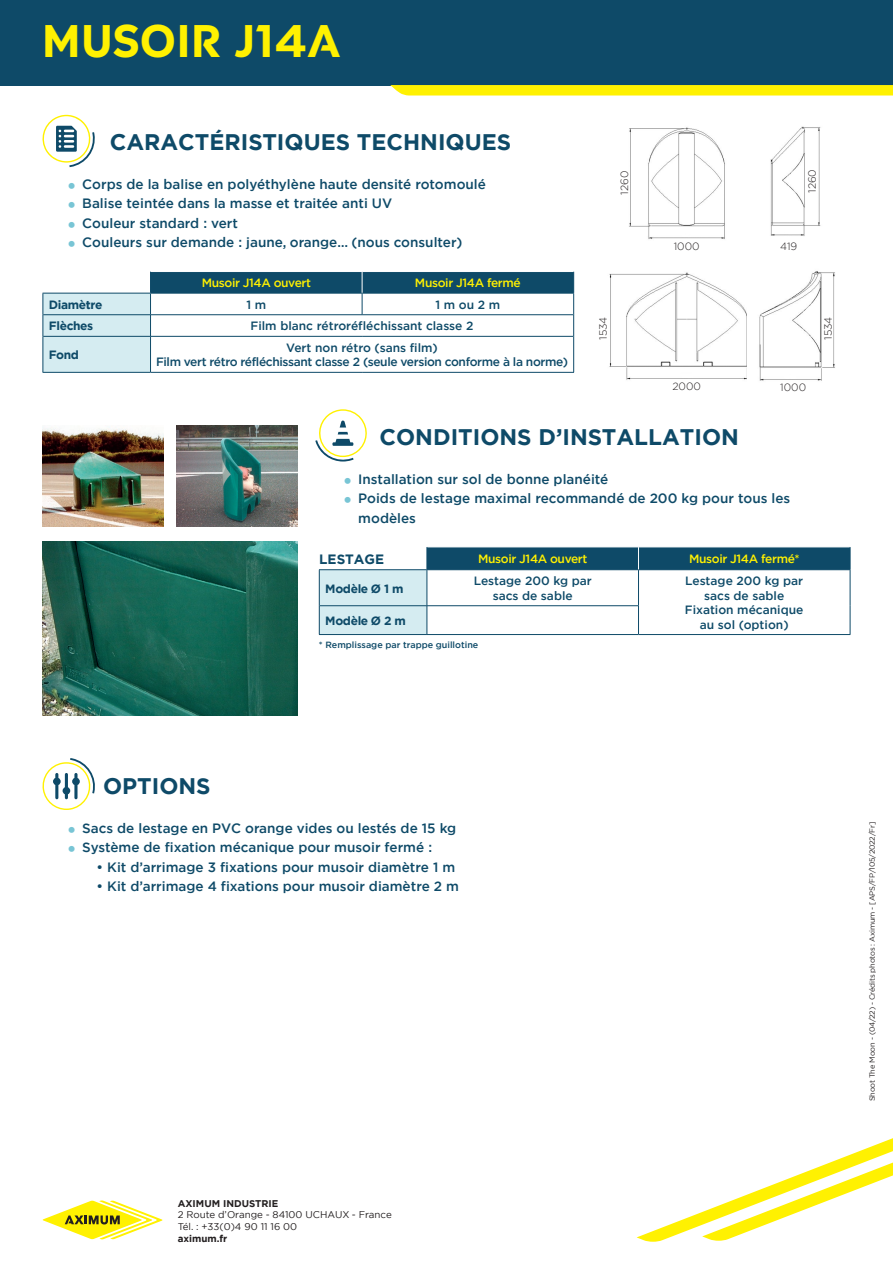
<style>
.page{position:relative;width:893px;height:1263px;background:#fff}
.page>*{position:absolute;margin:0;border:0;box-sizing:border-box;transform-origin:0 0}
.t1{font:700 45px "Colas";letter-spacing:.03em;color:#fff101}
.t2{font:700 22.5px "Gotham";color:#0e4a68}
.t3{font:500 13.5px/19.5px "Gotham";color:#0e4a68}
.t4{font:700 13.5px "Gotham";color:#0e4a68}
.t5{font:500 12px/14.4px "Gotham";color:#0e4a68;text-align:center}
.t6{font:500 12px/14.4px "Gotham";letter-spacing:-.03em;color:#0e4a68;text-align:center}
.t7{font:500 12px "Gotham";letter-spacing:-.03em;color:#fff101}
.t8{font:700 12px "Gotham";letter-spacing:-.03em;color:#0e4a68}
.t9{font:300 10.5px "Gotham";color:#231f20}
.t10{font:9.75px/11.7px "Gotham";color:#231f20}
.t11{font:700 9.75px "Gotham";color:#231f20}
.t12{font:500 9px "Gotham";color:#0e4a68}
.t13{font:7.5px "Gotham";letter-spacing:-.03em;color:#231f20}
</style>
<div class="page">
<hr style="left:43px;top:372px;width:108px;height:1px;background:#0e4a68">
<hr style="left:151px;top:372px;width:211px;height:1px;background:#0e4a68">
<hr style="left:362px;top:372px;width:212px;height:1px;background:#0e4a68">
<svg style="left:43px;top:271px;width:531px;height:101px"></svg>
<hr style="left:43px;top:293px;width:108px;height:1px;background:#0e4a68">
<hr style="left:319px;top:634px;width:108px;height:1px;background:#0e4a68">
<hr style="left:427px;top:634px;width:211px;height:1px;background:#0e4a68">
<hr style="left:638px;top:634px;width:212px;height:1px;background:#0e4a68">
<svg style="left:319px;top:547px;width:532px;height:87px"></svg>
<hr style="left:319px;top:569px;width:108px;height:1px;background:#0e4a68">
<svg style="left:43px;top:1200px;width:119px;height:39px"></svg>
<svg style="left:42px;top:758px;width:53px;height:52px"></svg>
<div style="left:0;top:0;width:893px;height:85px;background:#0e4a68"></div>
<svg style="left:390px;top:85px;width:503px;height:10px"></svg>
<svg style="left:637px;top:1138px;width:256px;height:104px"></svg>
<svg style="left:42px;top:115px;width:53px;height:52px"></svg>
<svg style="left:315px;top:409px;width:52px;height:53px"></svg>
<img style="left:629px;top:127px;width:96px;height:112px">
<img style="left:609px;top:272px;width:138px;height:108px">
<img style="left:770px;top:126px;width:51px;height:110px">
<img style="left:759px;top:271px;width:76px;height:110px">
<img style="left:43px;top:428px;width:121px;height:99px">
<img style="left:176px;top:425px;width:122px;height:102px">
<img style="left:43px;top:542px;width:255px;height:173px">
<h1 class="t1" style="left:43px;top:16px;width:299px">MUSOIR J14A</h1>
<h2 class="t2" style="left:110px;top:127px;width:403px">CARACTÉRISTIQUES TECHNIQUES</h2>
<p class="t3" style="left:82px;top:174px;width:405px">Corps de la balise en polyéthylène haute densité rotomoulé Balise teintée dans la masse et traitée anti UV<br>Couleur standard : vert<br>Couleurs sur demande : jaune, orange… (nous consulter)</p>
<p class="t7" style="left:202px;top:275px;width:111px">Musoir J14A ouvert</p>
<p class="t7" style="left:415px;top:275px;width:107px">Musoir J14A fermé</p>
<p class="t8" style="left:49px;top:296px;width:55px">Diamètre</p>
<p class="t5" style="left:246px;top:297px;width:21px">1 m</p>
<p class="t5" style="left:436px;top:297px;width:66px">1 m ou 2 m</p>
<p class="t8" style="left:49px;top:318px;width:46px">Flèches</p>
<p class="t5" style="left:251px;top:319px;width:224px">Film blanc rétroréfléchissant classe 2</p>
<p class="t8" style="left:49px;top:347px;width:32px">Fond</p>
<p class="t6" style="left:156px;top:340px;width:413px">Vert non rétro (sans film)<br>Film vert rétro réfléchissant classe 2 (seule version conforme à la norme)</p>
<p class="t9" style="left:618px;top:195px;width:25px;rotate:-90deg">1260</p>
<p class="t9" style="left:805px;top:193px;width:25px;rotate:-90deg">1260</p>
<p class="t9" style="left:674px;top:239px;width:27px">1000</p>
<p class="t9" style="left:780px;top:239px;width:19px">419</p>
<p class="t9" style="left:597px;top:340px;width:25px;rotate:-90deg">1534</p>
<p class="t9" style="left:672px;top:380px;width:30px">2000</p>
<p class="t9" style="left:780px;top:381px;width:27px">1000</p>
<p class="t9" style="left:822px;top:340px;width:25px;rotate:-90deg">1534</p>
<h2 class="t2" style="left:380px;top:422px;width:361px">CONDITIONS D’INSTALLATION</h2>
<p class="t3" style="left:358px;top:469px;width:433px">Installation sur sol de bonne planéité<br>Poids de lestage maximal recommandé de 200 kg pour tous les modèles</p>
<p class="t4" style="left:319px;top:550px;width:66px">LESTAGE</p>
<p class="t7" style="left:478px;top:551px;width:111px">Musoir J14A ouvert</p>
<p class="t7" style="left:689px;top:551px;width:112px">Musoir J14A fermé*</p>
<p class="t8" style="left:325px;top:580px;width:80px">Modèle Ø 1 m</p>
<p class="t5" style="left:474px;top:574px;width:120px">Lestage 200 kg par sacs de sable</p>
<p class="t5" style="left:685px;top:574px;width:120px">Lestage 200 kg par sacs de sable<br>Fixation mécanique</p>
<p class="t8" style="left:325px;top:613px;width:82px">Modèle Ø 2 m</p>
<p class="t5" style="left:700px;top:617px;width:90px">au sol (option)</p>
<p class="t12" style="left:319px;top:639px;width:161px">* Remplissage par trappe guillotine</p>
<h2 class="t2" style="left:103px;top:771px;width:109px">OPTIONS</h2>
<p class="t3" style="left:82px;top:818px;width:375px">Sacs de lestage en PVC orange vides ou lestés de 15 kg<br>Système de fixation mécanique pour musoir fermé :</p>
<p class="t3" style="left:97px;top:857px;width:360px">• Kit d’arrimage 3 fixations pour musoir diamètre 1 m</p>
<p class="t3" style="left:97px;top:877px;width:364px">• Kit d’arrimage 4 fixations pour musoir diamètre 2 m</p>
<p class="t11" style="left:178px;top:1197px;width:102px">AXIMUM INDUSTRIE</p>
<p class="t10" style="left:178px;top:1209px;width:216px">2 Route d’Orange - 84100 UCHAUX - France<br>Tél. : +33(0)4 90 11 16 00</p>
<p class="t11" style="left:178px;top:1232px;width:51px">aximum.fr</p>
<p class="t13" style="left:867px;top:1101px;width:281px;rotate:-90deg">Shoot The Moon - (04/22) - Crédits photos : Aximum - [APS/FP/105/2022/Fr]</p>
</div>
